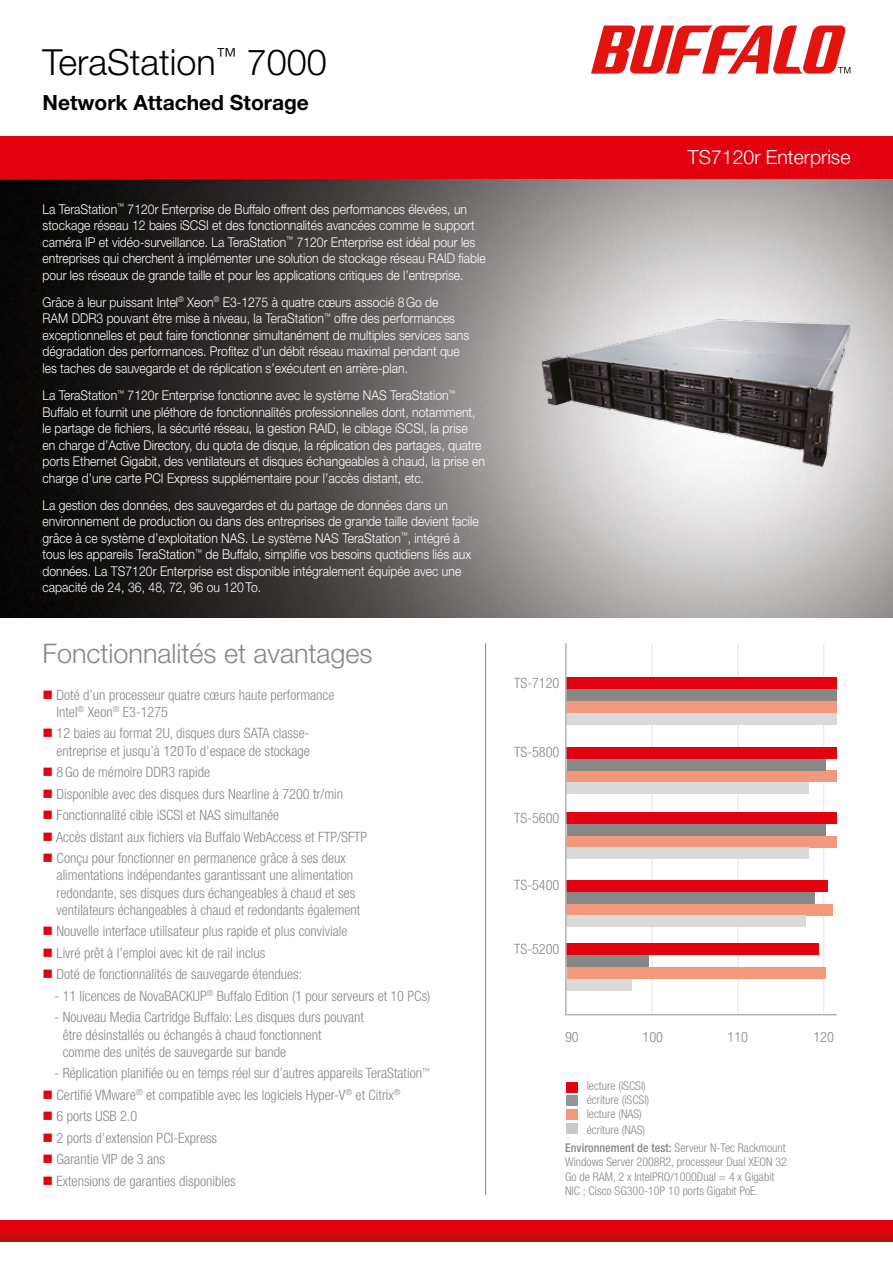
<style>
.page{position:relative;width:893px;height:1263px;background:#fff}
.page>*{position:absolute;margin:0;border:0;box-sizing:border-box;transform-origin:0 0}
.t1{font:300 36px "Helvetica Neue LT Pro";color:#000}
.t2{font:300 27px "Helvetica Neue LT Pro";color:#878786}
.t3{font:700 21px "Helvetica Neue LT Pro";color:#000}
.t4{font:300 19.5px "Helvetica Neue LT Pro";color:#fff}
.t5{font:300 condensed 14.25px/17.2px "Helvetica Neue LT Pro";color:#878786}
.t6{font:300 13.5px/16.5px "Helvetica Neue LT Pro";color:#fff;scale:.9 1}
.t7{font:300 condensed 12px/14.4px "Helvetica Neue LT Pro";color:#878786}
.s1{color:#e3000f}
.s2{font-weight:500}
</style>
<div class="page">
<hr style="left:485px;top:643px;width:1px;height:552px;background:#878786">
<div style="left:0;top:1220px;width:893px;height:22px;background:linear-gradient(to bottom,#f10010,#be0f0e)"></div>
<img style="left:0;top:179px;width:893px;height:439px">
<div style="left:0;top:136px;width:893px;height:43px;background:#e3000f"></div>
<hr style="left:651px;top:644px;width:2px;height:371px;background:#ececed">
<hr style="left:737px;top:644px;width:2px;height:371px;background:#ececed">
<hr style="left:823px;top:644px;width:1px;height:371px;background:#ececed">
<div style="left:567px;top:677px;width:270px;height:12px;background:#e3000f"></div>
<div style="left:567px;top:943px;width:252px;height:12px;background:#e3000f"></div>
<div style="left:567px;top:880px;width:261px;height:12px;background:#e3000f"></div>
<div style="left:567px;top:812px;width:270px;height:12px;background:#e3000f"></div>
<div style="left:567px;top:747px;width:270px;height:12px;background:#e3000f"></div>
<div style="left:567px;top:701px;width:270px;height:12px;background:#f3987a"></div>
<div style="left:567px;top:967px;width:258px;height:12px;background:#f3987a"></div>
<div style="left:567px;top:903px;width:266px;height:12px;background:#f3987a"></div>
<div style="left:567px;top:835px;width:270px;height:12px;background:#f3987a"></div>
<div style="left:567px;top:770px;width:270px;height:12px;background:#f3987a"></div>
<div style="left:567px;top:689px;width:270px;height:12px;background:#878786"></div>
<div style="left:567px;top:955px;width:82px;height:12px;background:#878786"></div>
<div style="left:567px;top:892px;width:248px;height:11px;background:#878786"></div>
<div style="left:567px;top:824px;width:258px;height:11px;background:#878786"></div>
<div style="left:567px;top:759px;width:258px;height:11px;background:#878786"></div>
<div style="left:567px;top:713px;width:270px;height:12px;background:#dadada"></div>
<div style="left:567px;top:979px;width:65px;height:12px;background:#dadada"></div>
<div style="left:567px;top:915px;width:239px;height:12px;background:#dadada"></div>
<div style="left:567px;top:847px;width:242px;height:12px;background:#dadada"></div>
<div style="left:567px;top:782px;width:242px;height:12px;background:#dadada"></div>
<hr style="left:565px;top:1014px;width:272px;height:1px;background:#b1b2b3">
<hr style="left:565px;top:643px;width:2px;height:371px;background:#b1b2b3">
<svg style="left:591px;top:26px;width:259px;height:48px"></svg>
<img style="left:500px;top:233px;width:393px;height:327px">
<div style="left:566px;top:1082px;width:11px;height:10px;background:#e3000f"></div>
<div style="left:566px;top:1110px;width:11px;height:10px;background:#f3987a"></div>
<div style="left:566px;top:1096px;width:11px;height:10px;background:#939598"></div>
<div style="left:566px;top:1123px;width:11px;height:11px;background:#c8c9cb"></div>
<h1 class="t1" style="left:43px;top:40px;width:286px">TeraStation<sup>™</sup> 7000</h1>
<h3 class="t3" style="left:43px;top:89px;width:268px">Network Attached Storage</h3>
<p class="t6" style="left:43px;top:200px;width:494px">La TeraStation<sup>™</sup> 7120r Enterprise de Buffalo offrent des performances élevées, un stockage réseau 12 baies iSCSI et des fonctionnalités avancées comme le support caméra IP et vidéo-surveillance. La TeraStation<sup>™</sup> 7120r Enterprise est idéal pour les entreprises qui cherchent à implémenter une solution de stockage réseau RAID fiable pour les réseaux de grande taille et pour les applications critiques de l’entreprise.</p>
<p class="t6" style="left:43px;top:294px;width:476px">Grâce à leur puissant Intel<sup>®</sup> Xeon<sup>®</sup> E3-1275 à quatre cœurs associé 8Go de<br>RAM DDR3 pouvant être mise à niveau, la TeraStation<sup>™</sup> offre des performances exceptionnelles et peut faire fonctionner simultanément de multiples services sans dégradation des performances. Profitez d’un débit réseau maximal pendant que les taches de sauvegarde et de réplication s’exécutent en arrière-plan.</p>
<p class="t6" style="left:43px;top:387px;width:493px">La TeraStation<sup>™</sup> 7120r Enterprise fonctionne avec le système NAS TeraStation<sup>™ </sup>Buffalo et fournit une pléthore de fonctionnalités professionnelles dont, notamment, le partage de fichiers, la sécurité réseau, la gestion RAID, le ciblage iSCSI, la prise<br>en charge d’Active Directory, du quota de disque, la réplication des partages, quatre ports Ethernet Gigabit, des ventilateurs et disques échangeables à chaud, la prise en charge d’une carte PCI Express supplémentaire pour l’accès distant, etc.</p>
<p class="t6" style="left:43px;top:496px;width:486px">La gestion des données, des sauvegardes et du partage de données dans un environnement de production ou dans des entreprises de grande taille devient facile grâce à ce système d’exploitation NAS. Le système NAS TeraStation<sup>™</sup>, intégré à tous les appareils TeraStation<sup>™</sup> de Buffalo, simplifie vos besoins quotidiens liés aux données. La TS7120r Enterprise est disponible intégralement équipée avec une capacité de 24, 36, 48, 72, 96 ou 120To.</p>
<h2 class="t2" style="left:43px;top:636px;width:332px">Fonctionnalités et avantages</h2>
<p class="t5" style="left:57px;top:686px;width:279px;text-indent:-14px"><span class="s1">■</span> Doté d’un processeur quatre cœurs haute performance<br>Intel<sup>®</sup> Xeon<sup>®</sup> E3-1275</p>
<p class="t5" style="left:43px;top:724px;width:269px;text-align:right"><span class="s1">■</span> 12 baies au format 2U, disques durs SATA classe&shy;entreprise et jusqu’à 120To d’espace de stockage</p>
<p class="t5" style="left:43px;top:763px;width:169px"><span class="s1">■</span> 8Go de mémoire DDR3 rapide</p>
<p class="t5" style="left:43px;top:785px;width:302px"><span class="s1">■</span> Disponible avec des disques durs Nearline à 7200 tr/min</p>
<p class="t5" style="left:43px;top:806px;width:238px"><span class="s1">■</span> Fonctionnalité cible iSCSI et NAS simultanée</p>
<p class="t5" style="left:43px;top:828px;width:326px"><span class="s1">■</span> Accès distant aux fichiers via Buffalo WebAccess et FTP/SFTP</p>
<p class="t5" style="left:57px;top:849px;width:305px;text-indent:-14px"><span class="s1">■</span> Conçu pour fonctionner en permanence grâce à ses deux alimentations indépendantes garantissant une alimentation redondante, ses disques durs échangeables à chaud et ses ventilateurs échangeables à chaud et redondants également</p>
<p class="t5" style="left:43px;top:923px;width:306px"><span class="s1">■</span> Nouvelle interface utilisateur plus rapide et plus conviviale</p>
<p class="t5" style="left:43px;top:944px;width:224px"><span class="s1">■</span> Livré prêt à l’emploi avec kit de rail inclus</p>
<p class="t5" style="left:43px;top:966px;width:261px"><span class="s1">■</span> Doté de fonctionnalités de sauvegarde étendues:</p>
<p class="t5" style="left:55px;top:987px;width:377px">- 11 licences de NovaBACKUP<sup>®</sup> Buffalo Edition (1 pour serveurs et 10 PCs)</p>
<p class="t5" style="left:63px;top:1009px;width:303px;text-indent:-8px">- Nouveau Media Cartridge Buffalo: Les disques durs pouvant être désinstallés ou échangés à chaud fonctionnent<br>comme des unités de sauvegarde sur bande</p>
<p class="t5" style="left:55px;top:1065px;width:377px">- Réplication planifiée ou en temps réel sur d’autres appareils TeraStation<sup>™</sup></p>
<p class="t5" style="left:43px;top:1086px;width:359px"><span class="s1">■</span> Certifié VMware<sup>®</sup> et compatible avec les logiciels Hyper-V<sup>®</sup> et Citrix<sup>®</sup></p>
<p class="t5" style="left:43px;top:1108px;width:96px"><span class="s1">■</span> 6 ports USB 2.0</p>
<p class="t5" style="left:43px;top:1129px;width:176px"><span class="s1">■</span> 2 ports d’extension PCI-Express</p>
<p class="t5" style="left:43px;top:1151px;width:124px"><span class="s1">■</span> Garantie VIP de 3 ans</p>
<p class="t5" style="left:43px;top:1172px;width:195px"><span class="s1">■</span> Extensions de garanties disponibles</p>
<h3 class="t4" style="left:688px;top:145px;width:164px">TS7120r Enterprise</h3>
<p class="t5" style="left:514px;top:674px;width:47px">TS-7120</p>
<p class="t5" style="left:514px;top:743px;width:47px">TS-5800</p>
<p class="t5" style="left:514px;top:809px;width:47px">TS-5600</p>
<p class="t5" style="left:514px;top:876px;width:47px">TS-5400</p>
<p class="t5" style="left:514px;top:940px;width:47px">TS-5200</p>
<p class="t5" style="left:565px;top:1028px;width:15px">90</p>
<p class="t5" style="left:643px;top:1028px;width:22px">100</p>
<p class="t5" style="left:728px;top:1028px;width:22px">110</p>
<p class="t5" style="left:813px;top:1028px;width:22px">120</p>
<p class="t7" style="left:587px;top:1079px;width:61px">lecture (iSCSI)</p>
<p class="t7" style="left:587px;top:1107px;width:57px">lecture (NAS)</p>
<p class="t7" style="left:587px;top:1093px;width:64px">écriture (iSCSI)</p>
<p class="t7" style="left:565px;top:1120px;width:222px;line-height:18.1px;text-indent:22px">écriture (NAS)<br><span class="s2">Environnement de test:</span> Serveur N-Tec Rackmount</p>
<p class="t7" style="left:565px;top:1154px;width:223px">Windows Server 2008R2, processeur Dual XEON 32<br>Go de RAM, 2 x IntelPRO/1000Dual = 4 x Gigabit<br>NIC ; Cisco SG300-10P 10 ports Gigabit PoE.</p>
</div>
